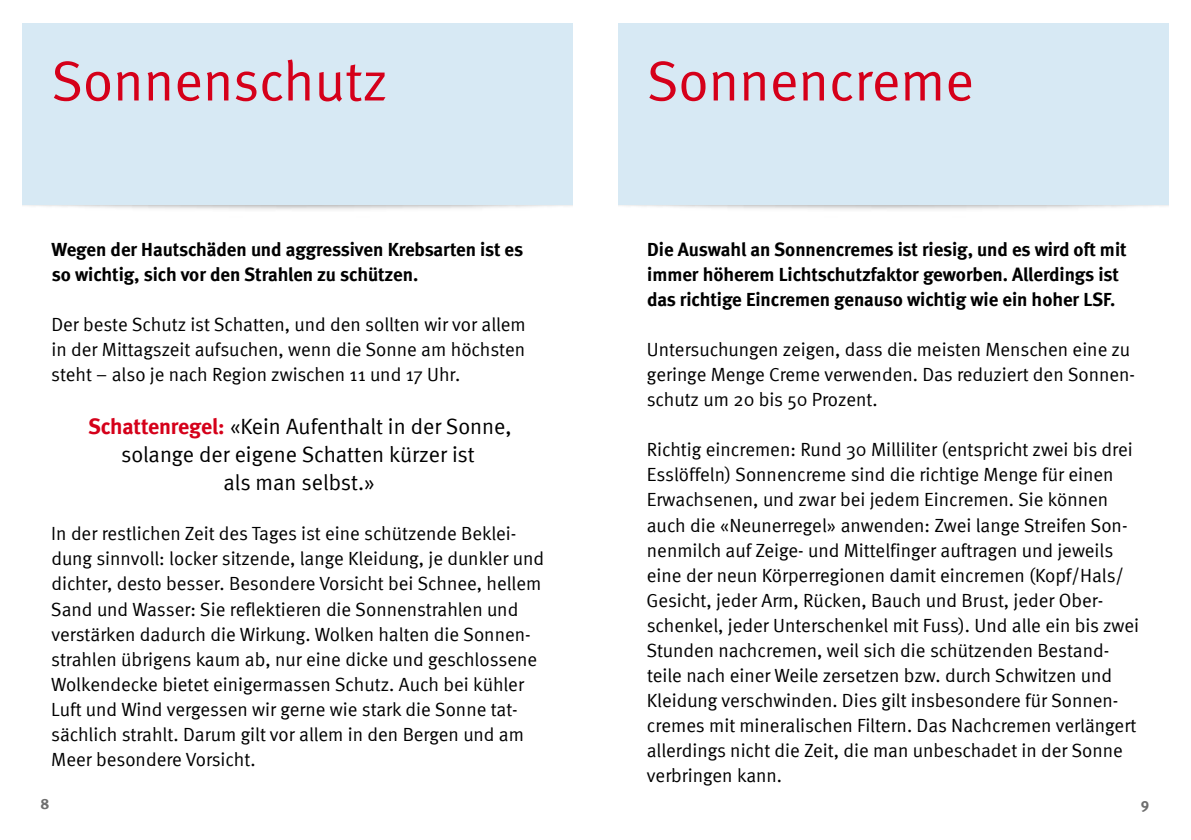
<style>
.page{position:relative;width:1191px;height:840px;background:#fff}
.page>*{position:absolute;margin:0;border:0;box-sizing:border-box;transform-origin:0 0}
.t1{font:56px "Meta Normal";color:#d5001a}
.t2{font:22px/28px "Meta Normal";color:#000;text-align:center}
.t3{font:19px/25px "Meta Normal";color:#000}
.t4{font:700 19px/25px "Meta";letter-spacing:-.005em;color:#000}
.t5{font:700 15px "Meta";color:#6e6e6e}
.s1{font-family:"Meta";font-weight:700;color:#d5001a}
</style>
<div class="page">
<div style="left:23px;top:23px;width:550px;height:181px;background:#d7e9f4"></div>
<div style="left:618px;top:23px;width:550px;height:181px;background:#d7e9f4"></div>
<h1 class="t1" style="left:51px;top:49px;width:338px">Sonnenschutz</h1>
<h1 class="t1" style="left:646px;top:49px;width:329px">Sonnencreme</h1>
<p class="t4" style="left:52px;top:236px;width:473px">Wegen der Hautschäden und aggressiven Krebsarten ist es so wichtig, sich vor den Strahlen zu schützen.</p>
<p class="t3" style="left:51px;top:312px;width:476px;text-align:justify">Der beste Schutz ist Schatten, und den sollten wir vor allem in der Mittagszeit aufsuchen, wenn die Sonne am höchsten steht – also je nach Region zwischen 11 und 17 Uhr.</p>
<p class="t2" style="left:88px;top:412px;width:425px"><span class="s1">Schattenregel:</span> «Kein Aufenthalt in der Sonne, solange der eigene Schatten kürzer ist<br>als man selbst.»</p>
<p class="t3" style="left:51px;top:521px;width:494px">In der restlichen Zeit des Tages ist eine schützende Beklei&shy;dung sinnvoll: locker sitzende, lange Kleidung, je dunkler und dichter, desto besser. Besondere Vorsicht bei Schnee, hellem Sand und Wasser: Sie reflektieren die Sonnenstrahlen und verstärken dadurch die Wirkung. Wolken halten die Sonnen&shy;strahlen übrigens kaum ab, nur eine dicke und geschlossene Wolkendecke bietet einigermassen Schutz. Auch bei kühler Luft und Wind vergessen wir gerne wie stark die Sonne tat&shy;sächlich strahlt. Darum gilt vor allem in den Bergen und am Meer besondere Vorsicht.</p>
<p class="t4" style="left:647px;top:237px;width:481px">Die Auswahl an Sonnencremes ist riesig, und es wird oft mit immer höherem Lichtschutzfaktor geworben. Allerdings ist das richtige Eincremen genauso wichtig wie ein hoher LSF.</p>
<p class="t3" style="left:646px;top:337px;width:490px">Untersuchungen zeigen, dass die meisten Menschen eine zu geringe Menge Creme verwenden. Das reduziert den Sonnen&shy;schutz um 20 bis 50 Prozent.</p>
<p class="t3" style="left:646px;top:437px;width:494px">Richtig eincremen: Rund 30 Milliliter (entspricht zwei bis drei Esslöffeln) Sonnencreme sind die richtige Menge für einen Erwachsenen, und zwar bei jedem Eincremen. Sie können auch die «Neunerregel» anwenden: Zwei lange Streifen Son&shy;nenmilch auf Zeige- und Mittelfinger auftragen und jeweils eine der neun Körperregionen damit eincremen (Kopf/Hals/ Gesicht, jeder Arm, Rücken, Bauch und Brust, jeder Ober&shy;schenkel, jeder Unterschenkel mit Fuss). Und alle ein bis zwei Stunden nachcremen, weil sich die schützenden Bestand&shy;teile nach einer Weile zersetzen bzw. durch Schwitzen und Kleidung verschwinden. Dies gilt insbesondere für Sonnen&shy;cremes mit mineralischen Filtern. Das Nachcremen verlängert allerdings nicht die Zeit, die man unbeschadet in der Sonne verbringen kann.</p>
<p class="t5" style="left:40px;top:794px;width:10px">8</p>
<p class="t5" style="left:1140px;top:794px;width:10px">9</p>
</div>
